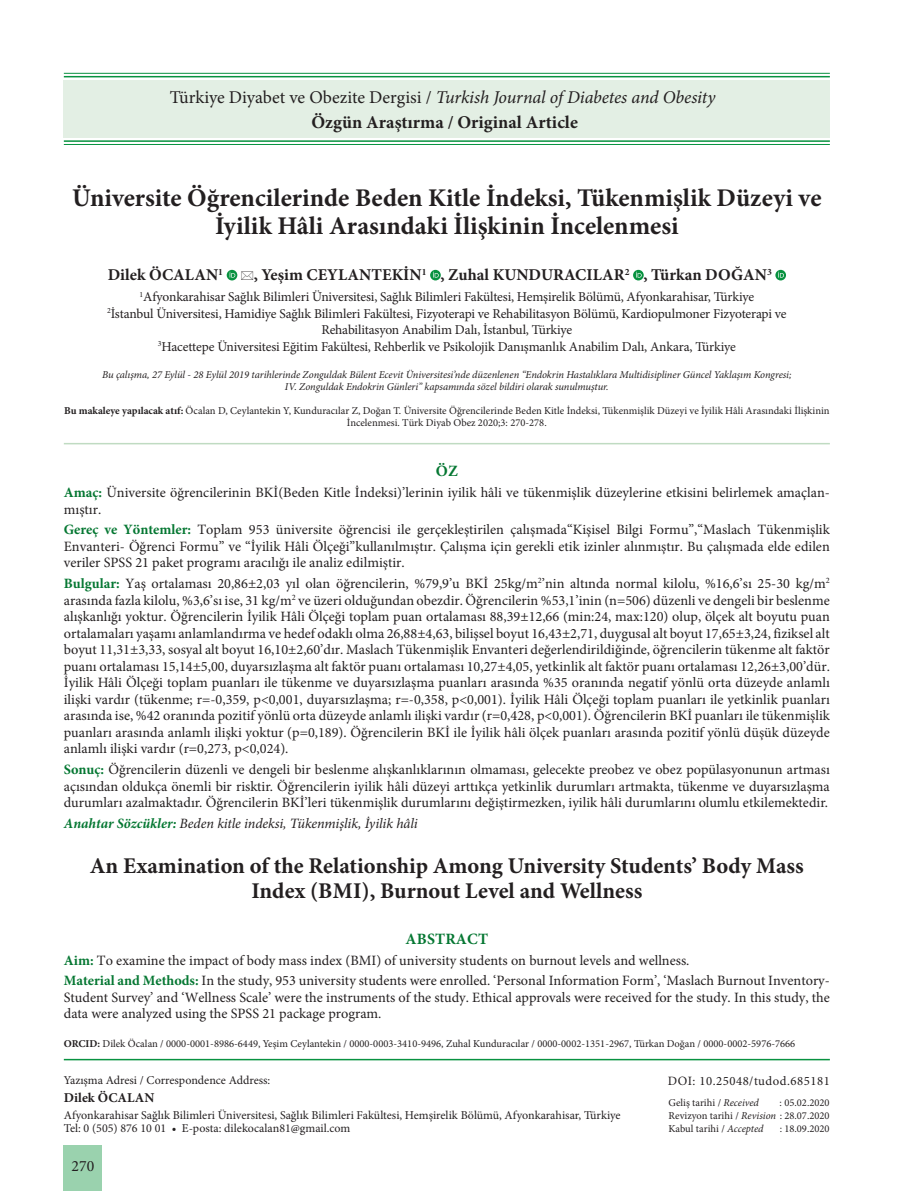
<style>
.page{position:relative;width:915px;height:1191px;background:#fff}
.page>*{position:absolute;margin:0;border:0;box-sizing:border-box;transform-origin:0 0}
.t1{font:700 25.5px/28.5px "Minion Pro";color:#231f20;text-align:center}
.t2{font:700 22.5px/25.5px "Minion Pro";color:#231f20;text-align:center}
.t3{font:italic 18px "Minion Pro";letter-spacing:-.01em;color:#231f20}
.t4{font:700 18px "Minion Pro";color:#231f20}
.t5{font:700 16.5px "Minion Pro";color:#231f20}
.t6{font:700 15.75px "Minion Pro";letter-spacing:.01em;color:#057732}
.t7{font:15.75px "Minion Pro";color:#231f20}
.t8{font:14.25px/16.5px "Minion Pro";color:#231f20}
.t9{font:italic 14.25px "Minion Pro";letter-spacing:-.005em;color:#231f20}
.t10{font:13.5px/16.5px "Minion Pro";letter-spacing:-.01em;color:#231f20;text-align:center}
.t11{font:700 13.5px "Minion Pro";color:#231f20}
.t12{font:12.75px "Minion Pro";letter-spacing:.04em;color:#231f20}
.t13{font:12px/13.5px "Minion Pro";color:#231f20}
.t14{font:10.5px/12.6px "Minion Pro";color:#231f20;text-align:justify}
.t15{font:italic 10.5px/12px "Minion Pro";letter-spacing:-.01em;color:#231f20;text-align:center}
.s1{font-style:normal}
.s2{font-weight:700}
.s3{font-weight:700;color:#057732}
.s4{font-style:italic}
</style>
<div class="page">
<div style="left:64px;top:80px;width:765px;height:57px;background:#e3efe4"></div>
<hr style="left:64px;top:76px;width:765px;height:1px;background:#089240">
<hr style="left:64px;top:140px;width:765px;height:2px;background:#089240">
<hr style="left:64px;top:73px;width:765px;height:1px;background:#089240">
<hr style="left:64px;top:144px;width:765px;height:1px;background:#089240">
<div style="left:64px;top:1145px;width:38px;height:46px;background:#9ad2ae"></div>
<hr style="left:64px;top:1058px;width:765px;height:2px;background:#089240">
<hr style="left:64px;top:443px;width:765px;height:1px;background:#c0dbc2">
<svg style="left:430px;top:270px;width:10px;height:10px"></svg>
<svg style="left:633px;top:270px;width:10px;height:10px"></svg>
<svg style="left:775px;top:270px;width:10px;height:10px"></svg>
<svg style="left:227px;top:270px;width:11px;height:10px"></svg>
<p class="t3" style="left:170px;top:85px;width:547px"><span class="s1">Türkiye Diyabet ve Obezite Dergisi /</span> Turkish Journal of Diabetes and Obesity</p>
<p class="t4" style="left:311px;top:110px;width:268px">Özgün Araştırma / Original Article</p>
<h1 class="t1" style="left:72px;top:183px;width:750px">Üniversite Öğrencilerinde Beden Kitle İndeksi, Tükenmişlik Düzeyi ve<br>İyilik Hâli Arasındaki İlişkinin İncelenmesi</h1>
<p class="t5" style="left:108px;top:263px;width:117px">Dilek ÖCALAN<sup>1</sup></p>
<p class="t5" style="left:254px;top:263px;width:519px">, Yeşim CEYLANTEKİN<sup>1</sup> , Zuhal KUNDURACILAR<sup>2</sup> , Türkan DOĞAN<sup>3</sup></p>
<p class="t10" style="left:107px;top:289px;width:680px"><sup>1</sup>Afyonkarahisar Sağlık Bilimleri Üniversitesi, Sağlık Bilimleri Fakültesi, Hemşirelik Bölümü, Afyonkarahisar, Türkiye<br><sup>2</sup>İstanbul Üniversitesi, Hamidiye Sağlık Bilimleri Fakültesi, Fizyoterapi ve Rehabilitasyon Bölümü, Kardiopulmoner Fizyoterapi ve Rehabilitasyon Anabilim Dalı, İstanbul, Türkiye<br><sup>3</sup>Hacettepe Üniversitesi Eğitim Fakültesi, Rehberlik ve Psikolojik Danışmanlık Anabilim Dalı, Ankara, Türkiye</p>
<p class="t15" style="left:102px;top:368px;width:690px">Bu çalışma, 27 Eylül - 28 Eylül 2019 tarihlerinde Zonguldak Bülent Ecevit Üniversitesi’nde düzenlenen “Endokrin Hastalıklara Multidisipliner Güncel Yaklaşım Kongresi;<br>IV. Zonguldak Endokrin Günleri” kapsamında sözel bildiri olarak sunulmuştur.</p>
<p class="t14" style="left:64px;top:404px;width:766px;line-height:12px;text-align:center"><span class="s2">Bu makaleye yapılacak atıf:</span> Öcalan D, Ceylantekin Y, Kunduracılar Z, Doğan T. Üniversite Öğrencilerinde Beden Kitle İndeksi, Tükenmişlik Düzeyi ve İyilik Hâli Arasındaki İlişkinin<br>İncelenmesi. Türk Diyab Obez 2020;3: 270-278.</p>
<p class="t6" style="left:435px;top:460px;width:23px">ÖZ</p>
<p class="t8" style="left:64px;top:484px;width:767px"><span class="s3">Amaç:</span> Üniversite öğrencilerinin BKİ(Beden Kitle İndeksi)’lerinin iyilik hâli ve tükenmişlik düzeylerine etkisini belirlemek amaçlan&shy;mıştır.</p>
<p class="t8" style="left:64px;top:521px;width:767px;text-align:justify"><span class="s3">Gereç ve Yöntemler:</span> Toplam 953 üniversite öğrencisi ile gerçekleştirilen çalışmada“Kişisel Bilgi Formu”,“Maslach Tükenmişlik Envanteri- Öğrenci Formu” ve “İyilik Hâli Ölçeği”kullanılmıştır. Çalışma için gerekli etik izinler alınmıştır. Bu çalışmada elde edilen veriler SPSS 21 paket programı aracılığı ile analiz edilmiştir.</p>
<p class="t8" style="left:64px;top:575px;width:767px;text-align:justify"><span class="s3">Bulgular:</span> Yaş ortalaması 20,86±2,03 yıl olan öğrencilerin, %79,9’u BKİ 25kg/m<sup>2</sup>’nin altında normal kilolu, %16,6’sı 25-30 kg/m<sup>2 </sup>arasında fazla kilolu, %3,6’sı ise, 31 kg/m<sup>2</sup> ve üzeri olduğundan obezdir. Öğrencilerin %53,1’inin (n=506) düzenli ve dengeli bir beslenme alışkanlığı yoktur. Öğrencilerin İyilik Hâli Ölçeği toplam puan ortalaması 88,39±12,66 (min:24, max:120) olup, ölçek alt boyutu puan ortalamaları yaşamı anlamlandırma ve hedef odaklı olma 26,88±4,63, bilişsel boyut 16,43±2,71, duygusal alt boyut 17,65±3,24, fiziksel alt boyut 11,31±3,33, sosyal alt boyut 16,10±2,60’dır. Maslach Tükenmişlik Envanteri değerlendirildiğinde, öğrencilerin tükenme alt faktör puanı ortalaması 15,14±5,00, duyarsızlaşma alt faktör puanı ortalaması 10,27±4,05, yetkinlik alt faktör puanı ortalaması 12,26±3,00’dür.<br>İyilik Hâli Ölçeği toplam puanları ile tükenme ve duyarsızlaşma puanları arasında %35 oranında negatif yönlü orta düzeyde anlamlı ilişki vardır (tükenme; r=-0,359, p&lt;0,001, duyarsızlaşma; r=-0,358, p&lt;0,001). İyilik Hâli Ölçeği toplam puanları ile yetkinlik puanları arasında ise, %42 oranında pozitif yönlü orta düzeyde anlamlı ilişki vardır (r=0,428, p&lt;0,001). Öğrencilerin BKİ puanları ile tükenmişlik puanları arasında anlamlı ilişki yoktur (p=0,189). Öğrencilerin BKİ ile İyilik hâli ölçek puanları arasında pozitif yönlü düşük düzeyde anlamlı ilişki vardır (r=0,273, p&lt;0,024).</p>
<p class="t8" style="left:64px;top:761px;width:767px;text-align:justify"><span class="s3">Sonuç:</span> Öğrencilerin düzenli ve dengeli bir beslenme alışkanlıklarının olmaması, gelecekte preobez ve obez popülasyonunun artması açısından oldukça önemli bir risktir. Öğrencilerin iyilik hâli düzeyi arttıkça yetkinlik durumları artmakta, tükenme ve duyarsızlaşma durumları azalmaktadır. Öğrencilerin BKİ’leri tükenmişlik durumlarını değiştirmezken, iyilik hâli durumlarını olumlu etkilemektedir.</p>
<p class="t9" style="left:64px;top:813px;width:355px"><span class="s3">Anahtar Sözcükler:</span> Beden kitle indeksi, Tükenmişlik, İyilik hâli</p>
<h2 class="t2" style="left:90px;top:852px;width:715px">An Examination of the Relationship Among University Students’ Body Mass<br>Index (BMI), Burnout Level and Wellness</h2>
<p class="t6" style="left:405px;top:927px;width:84px">ABSTRACT</p>
<p class="t8" style="left:64px;top:949px;width:767px;line-height:20.7px"><span class="s3">Aim:</span> To examine the impact of body mass index (BMI) of university students on burnout levels and wellness.<br><span class="s3">Material and Methods:</span> In the study, 953 university students were enrolled. ‘Personal Information Form’, ‘Maslach Burnout Inventory-</p>
<p class="t8" style="left:64px;top:989px;width:767px">Student Survey’ and ‘Wellness Scale’ were the instruments of the study. Ethical approvals were received for the study. In this study, the data were analyzed using the SPSS 21 package program.</p>
<p class="t14" style="left:64px;top:1037px;width:732px"><span class="s2">ORCID:</span> Dilek Öcalan / 0000-0001-8986-6449, Yeşim Ceylantekin / 0000-0003-3410-9496, Zuhal Kunduracılar / 0000-0002-1351-2967, Türkan Doğan / 0000-0002-5976-7666</p>
<p class="t13" style="left:64px;top:1073px;width:208px">Yazışma Adresi / Correspondence Address:</p>
<p class="t11" style="left:64px;top:1088px;width:92px">Dilek ÖCALAN</p>
<p class="t13" style="left:64px;top:1108px;width:558px">Afyonkarahisar Sağlık Bilimleri Üniversitesi, Sağlık Bilimleri Fakültesi, Hemşirelik Bölümü, Afyonkarahisar, Türkiye<br>Tel: 0 (505) 876 10 01 • E-posta: dilekocalan81@gmail.com</p>
<p class="t7" style="left:72px;top:1155px;width:24px">270</p>
<p class="t12" style="left:667px;top:1072px;width:164px">DOI: 10.25048/tudod.685181</p>
<p class="t14" style="left:668px;top:1096px;width:92px">Geliş tarihi / <span class="s4">Received</span></p>
<p class="t14" style="left:668px;top:1096px;width:162px;text-indent:111px">: 05.02.2020<br>Revizyon tarihi / <span class="s4">Revision</span> : 28.07.2020<br>Kabul tarihi / <span class="s4">Accepted</span></p>
<p class="t14" style="left:779px;top:1122px;width:51px">: 18.09.2020</p>
</div>
